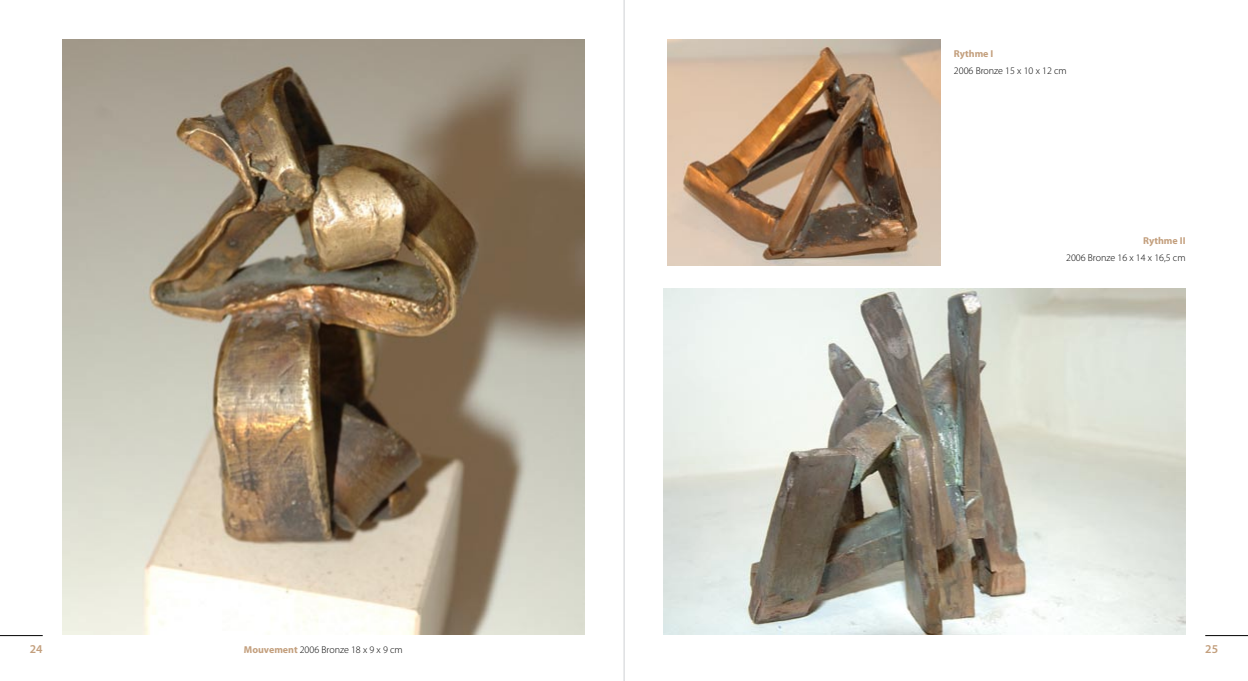
<style>
.page{position:relative;width:1248px;height:681px;background:#fff}
.page>*{position:absolute;margin:0;border:0;box-sizing:border-box;transform-origin:0 0}
.t1{font:600 12px "Myriad Pro";color:#c39f7d}
.t2{font:300 10px "Myriad Pro";color:#000}
.t3{font:700 10px "Myriad Pro";color:#c39f7d}
.s1{font-weight:700;color:#c39f7d}
</style>
<div class="page">
<hr style="left:0;top:635px;width:43px;height:1px;background:#000">
<hr style="left:623px;top:0;width:1px;height:680px;background:#d8dadc">
<hr style="left:1205px;top:635px;width:42px;height:1px;background:#000">
<hr style="left:624px;top:0;width:1px;height:680px;background:#d8dadc">
<img style="left:62px;top:40px;width:522px;height:594px">
<img style="left:663px;top:288px;width:522px;height:346px">
<img style="left:668px;top:40px;width:272px;height:225px">
<p class="t3" style="left:953px;top:48px;width:41px">Rythme I</p>
<p class="t2" style="left:953px;top:65px;width:114px">2006 Bronze 15 x 10 x 12 cm</p>
<p class="t3" style="left:1143px;top:235px;width:44px">Rythme II</p>
<p class="t2" style="left:1066px;top:252px;width:121px">2006 Bronze 16 x 14 x 16,5 cm</p>
<p class="t1" style="left:30px;top:641px;width:14px">24</p>
<p class="t2" style="left:244px;top:643px;width:160px"><span class="s1">Mouvement</span> 2006 Bronze 18 x 9 x 9 cm</p>
<p class="t1" style="left:1205px;top:641px;width:14px">25</p>
</div>
